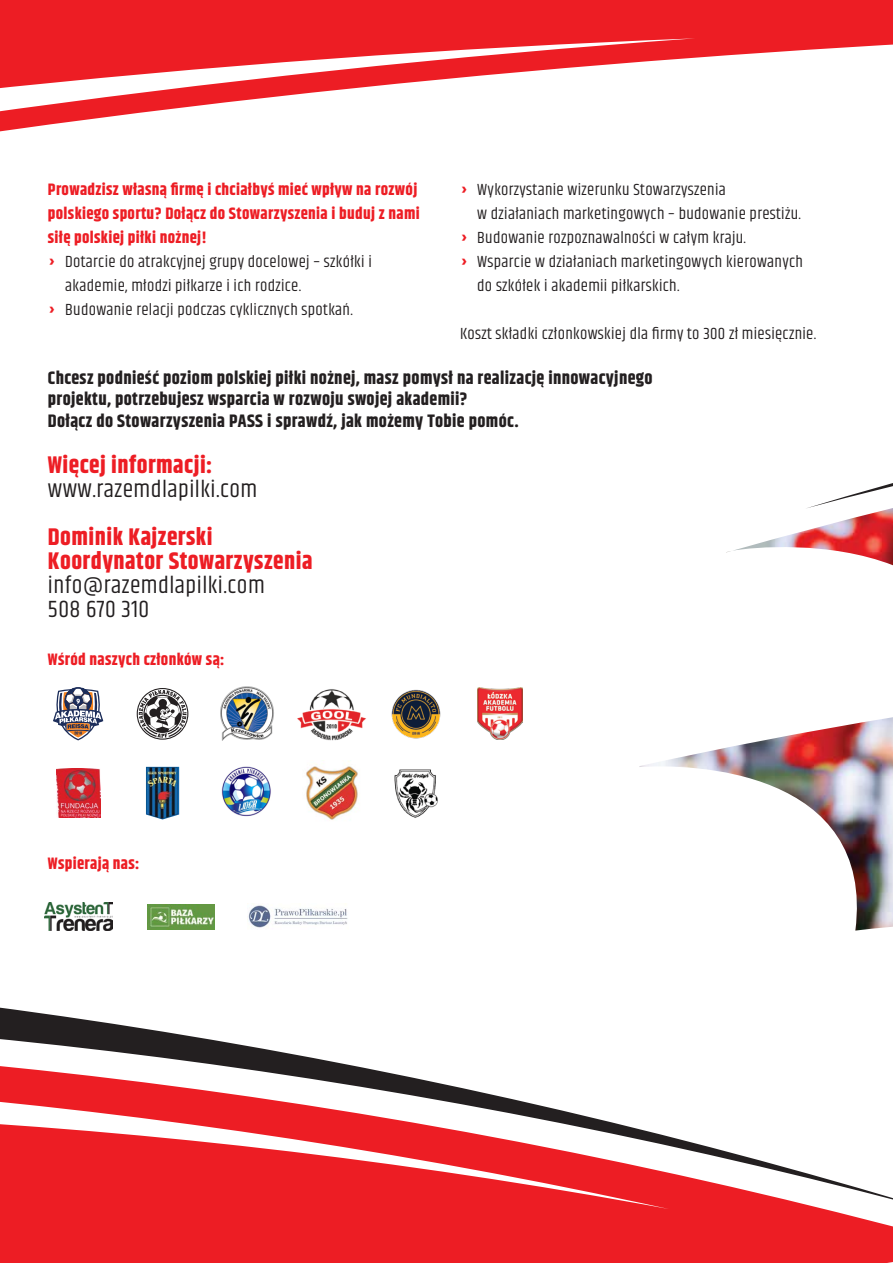
<style>
.page{position:relative;width:893px;height:1263px;background:#fff}
.page>*{position:absolute;margin:0;border:0;box-sizing:border-box;transform-origin:0 0}
.t1{font:700 24px/24px "Khand";letter-spacing:.02em;color:#ed1d24}
.t2{font:24px/24px "Khand";letter-spacing:.02em;color:#231f20}
.t3{font:700 18px/21.6px "Khand";letter-spacing:.02em;color:#231f20}
.t4{font:16.5px "Khand";letter-spacing:.02em;color:#231f20}
.t5{font:700 16.5px "Khand";letter-spacing:.02em;color:#ed1d24}
.s1{font-weight:700;color:#ed1d24}
</style>
<div class="page">
<div style="left:0;top:0;width:893px;height:58px;background:#ed1d24"></div>
<svg style="left:0;top:38px;width:695px;height:94px"></svg>
<svg style="left:0;top:1007px;width:133px;height:20px"></svg>
<svg style="left:0;top:1027px;width:893px;height:236px;fill:#ed1f24"></svg>
<svg style="left:0;top:1050px;width:669px;height:159px;fill:#ed1d24"></svg>
<svg style="left:807px;top:483px;width:86px;height:25px"></svg>
<img style="left:639px;top:508px;width:254px;height:422px">
<img style="left:148px;top:904px;width:67px;height:25px">
<img style="left:306px;top:761px;width:54px;height:59px">
<img style="left:391px;top:689px;width:50px;height:50px">
<img style="left:56px;top:769px;width:44px;height:49px">
<img style="left:44px;top:902px;width:68px;height:29px">
<img style="left:478px;top:688px;width:45px;height:52px">
<img style="left:248px;top:905px;width:100px;height:23px">
<img style="left:394px;top:769px;width:44px;height:49px">
<img style="left:220px;top:686px;width:54px;height:55px">
<img style="left:221px;top:766px;width:50px;height:51px">
<img style="left:297px;top:689px;width:69px;height:52px">
<svg style="left:137px;top:688px;width:51px;height:52px"></svg>
<svg style="left:53px;top:687px;width:51px;height:54px"></svg>
<img style="left:146px;top:767px;width:33px;height:52px">
<p class="t5" style="left:48px;top:177px;width:371px">Prowadzisz własną firmę i chciałbyś mieć wpływ na rozwój</p>
<p class="t5" style="left:48px;top:201px;width:373px">polskiego sportu? Dołącz do Stowarzyszenia i buduj z nami</p>
<p class="t5" style="left:48px;top:226px;width:161px">siłę polskiej piłki nożnej!</p>
<p class="t4" style="left:48px;top:251px;width:325px"><span class="s1">›</span> Dotarcie do atrakcyjnej grupy docelowej – szkółki i</p>
<p class="t4" style="left:65px;top:275px;width:238px">akademie, młodzi piłkarze i ich rodzice.</p>
<p class="t4" style="left:48px;top:299px;width:306px"><span class="s1">›</span> Budowanie relacji podczas cyklicznych spotkań.</p>
<p class="t4" style="left:460px;top:179px;width:267px"><span class="s1">›</span> Wykorzystanie wizerunku Stowarzyszenia</p>
<p class="t4" style="left:477px;top:203px;width:325px">w działaniach marketingowych – budowanie prestiżu.</p>
<p class="t4" style="left:460px;top:227px;width:288px"><span class="s1">›</span> Budowanie rozpoznawalności w całym kraju.</p>
<p class="t4" style="left:460px;top:251px;width:344px"><span class="s1">›</span> Wsparcie w działaniach marketingowych kierowanych</p>
<p class="t4" style="left:477px;top:275px;width:204px">do szkółek i akademii piłkarskich.</p>
<p class="t4" style="left:460px;top:323px;width:358px">Koszt składki członkowskiej dla firmy to 300 zł miesięcznie.</p>
<p class="t3" style="left:48px;top:368px;width:606px">Chcesz podnieść poziom polskiej piłki nożnej, masz pomysł na realizację innowacyjnego projektu, potrzebujesz wsparcia w rozwoju swojej akademii?<br>Dołącz do Stowarzyszenia PASS i sprawdź, jak możemy Tobie pomóc.</p>
<h1 class="t1" style="left:48px;top:454px;width:166px">Więcej informacji:</h1>
<h1 class="t2" style="left:48px;top:478px;width:211px">www.razemdlapilki.com</h1>
<h1 class="t1" style="left:48px;top:526px;width:266px">Dominik Kajzerski<br>Koordynator Stowarzyszenia</h1>
<h1 class="t2" style="left:48px;top:574px;width:218px">info@razemdlapilki.com<br>508 670 310</h1>
<p class="t5" style="left:48px;top:648px;width:178px">Wśród naszych członków są:</p>
<p class="t5" style="left:48px;top:851px;width:93px">Wspierają nas:</p>
</div>
